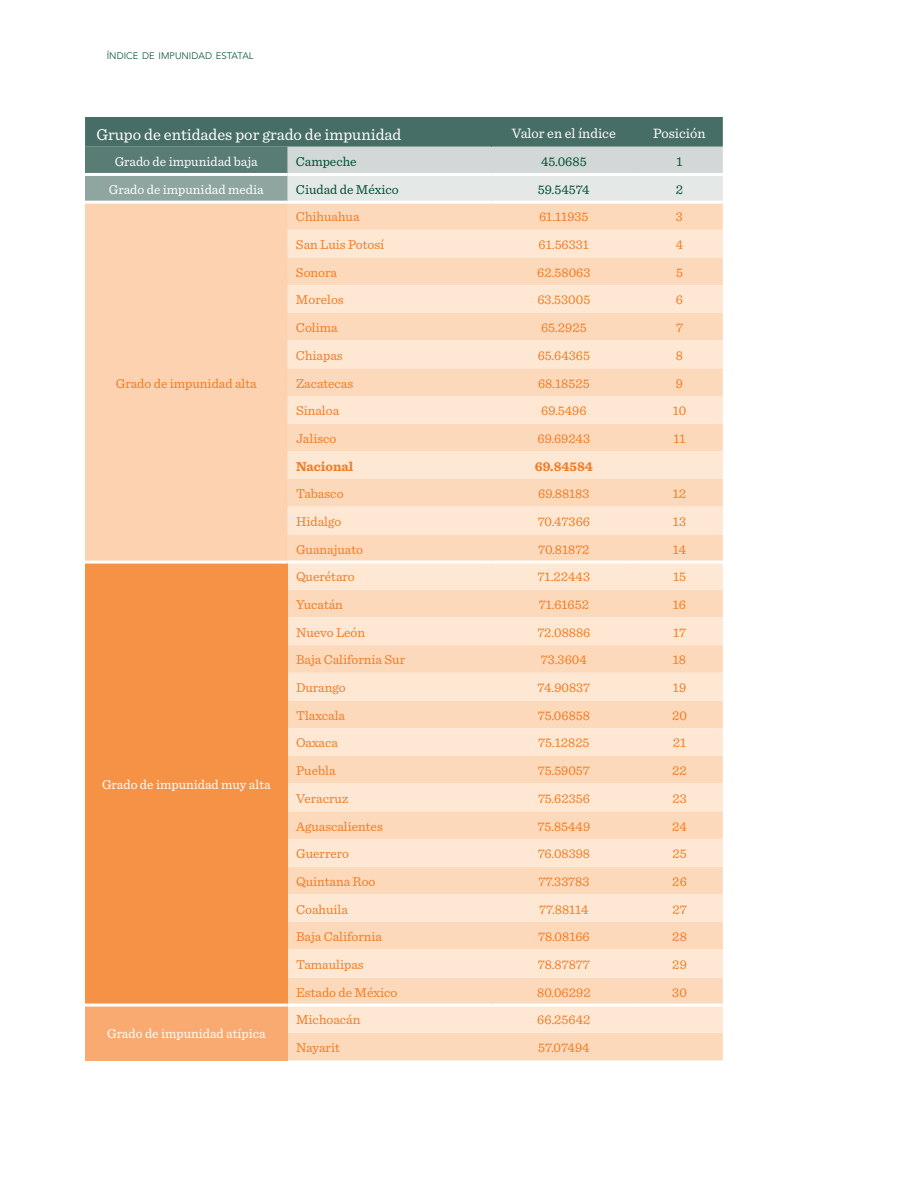
<style>
.page{position:relative;width:918px;height:1188px;background:#fff}
.page>*{position:absolute;margin:0;border:0;box-sizing:border-box;transform-origin:0 0}
.t1{font:16.5px "Sentinel";color:#fff}
.t2{font:14.25px "Sentinel";color:#fff}
.t3{font:13.5px "Sentinel";color:#f47b21}
.t4{font:13.5px "Sentinel";color:#fff}
.t5{font:13.5px "Sentinel";color:#00502e}
.t6{font:700 13.5px "Sentinel";color:#f47b21}
.cuerpo{font:300 9.45px "Avenir";letter-spacing:.005em;color:#00502e}
</style>
<div class="page">
<svg style="left:85px;top:117px;width:638px;height:84px;background:#90a6a1"></svg>
<div style="left:85px;top:202px;width:202px;height:360px;background:#fcd2b0"></div>
<div style="left:287px;top:204px;width:436px;height:856px;background:#fdd9bb"></div>
<svg style="left:287px;top:230px;width:436px;height:803px;background:#fde0c7"></svg>
<div style="left:85px;top:562px;width:202px;height:443px;background:#f69246"></div>
<div style="left:85px;top:1005px;width:202px;height:55px;background:#f9aa70"></div>
<hr style="left:491px;top:117px;width:1px;height:30px;background:#476e66">
<hr style="left:85px;top:173px;width:202px;height:3px;background:#fff">
<hr style="left:287px;top:173px;width:205px;height:3px;background:#fff">
<hr style="left:492px;top:173px;width:144px;height:3px;background:#fff">
<hr style="left:636px;top:173px;width:87px;height:3px;background:#fff">
<hr style="left:85px;top:201px;width:202px;height:3px;background:#fff">
<hr style="left:85px;top:561px;width:202px;height:3px;background:#fff">
<hr style="left:287px;top:561px;width:205px;height:3px;background:#fff">
<hr style="left:492px;top:561px;width:144px;height:3px;background:#fff">
<hr style="left:636px;top:561px;width:87px;height:3px;background:#fff">
<hr style="left:85px;top:1004px;width:202px;height:3px;background:#fff">
<hr style="left:287px;top:1004px;width:205px;height:3px;background:#fff">
<hr style="left:492px;top:1004px;width:144px;height:3px;background:#fff">
<hr style="left:636px;top:1004px;width:87px;height:3px;background:#fff">
<p class="cuerpo" style="left:107px;top:50px;width:148px">ÍNDICE DE IMPUNIDAD ESTATAL</p>
<p class="t1" style="left:96px;top:122px;width:306px">Grupo de entidades por grado de impunidad</p>
<p class="t2" style="left:512px;top:122px;width:106px">Valor en el índice</p>
<p class="t2" style="left:653px;top:122px;width:54px">Posición</p>
<p class="t4" style="left:115px;top:151px;width:145px">Grado de impunidad baja</p>
<p class="t5" style="left:296px;top:151px;width:62px">Campeche</p>
<p class="t5" style="left:541px;top:151px;width:47px">45.0685</p>
<p class="t5" style="left:676px;top:151px;width:8px">1</p>
<p class="t4" style="left:109px;top:179px;width:156px">Grado de impunidad media</p>
<p class="t5" style="left:296px;top:179px;width:104px">Ciudad de México</p>
<p class="t5" style="left:538px;top:179px;width:53px">59.54574</p>
<p class="t5" style="left:676px;top:179px;width:9px">2</p>
<p class="t3" style="left:116px;top:373px;width:142px">Grado de impunidad alta</p>
<p class="t4" style="left:102px;top:774px;width:170px">Grado de impunidad muy alta</p>
<p class="t4" style="left:107px;top:1024px;width:160px">Grado de impunidad atípica</p>
<p class="t3" style="left:296px;top:207px;width:65px">Chihuahua</p>
<p class="t3" style="left:539px;top:207px;width:51px">61.11935</p>
<p class="t3" style="left:676px;top:207px;width:9px">3</p>
<p class="t3" style="left:296px;top:234px;width:90px">San Luis Potosí</p>
<p class="t3" style="left:539px;top:234px;width:52px">61.56331</p>
<p class="t3" style="left:676px;top:234px;width:9px">4</p>
<p class="t3" style="left:296px;top:262px;width:43px">Sonora</p>
<p class="t3" style="left:537px;top:262px;width:55px">62.58063</p>
<p class="t3" style="left:676px;top:262px;width:8px">5</p>
<p class="t3" style="left:296px;top:290px;width:49px">Morelos</p>
<p class="t3" style="left:537px;top:290px;width:54px">63.53005</p>
<p class="t3" style="left:676px;top:290px;width:9px">6</p>
<p class="t3" style="left:296px;top:317px;width:43px">Colima</p>
<p class="t3" style="left:541px;top:317px;width:47px">65.2925</p>
<p class="t3" style="left:676px;top:317px;width:9px">7</p>
<p class="t3" style="left:296px;top:345px;width:48px">Chiapas</p>
<p class="t3" style="left:538px;top:345px;width:54px">65.64365</p>
<p class="t3" style="left:676px;top:345px;width:9px">8</p>
<p class="t3" style="left:296px;top:373px;width:59px">Zacatecas</p>
<p class="t3" style="left:538px;top:373px;width:53px">68.18525</p>
<p class="t3" style="left:676px;top:373px;width:9px">9</p>
<p class="t3" style="left:296px;top:401px;width:45px">Sinaloa</p>
<p class="t3" style="left:541px;top:401px;width:47px">69.5496</p>
<p class="t3" style="left:673px;top:401px;width:15px">10</p>
<p class="t3" style="left:296px;top:428px;width:42px">Jalisco</p>
<p class="t3" style="left:538px;top:428px;width:54px">69.69243</p>
<p class="t3" style="left:673px;top:428px;width:14px">11</p>
<p class="t6" style="left:296px;top:455px;width:59px">Nacional</p>
<p class="t6" style="left:535px;top:455px;width:60px">69.84584</p>
<p class="t3" style="left:296px;top:484px;width:49px">Tabasco</p>
<p class="t3" style="left:538px;top:484px;width:53px">69.88183</p>
<p class="t3" style="left:673px;top:484px;width:15px">12</p>
<p class="t3" style="left:296px;top:511px;width:47px">Hidalgo</p>
<p class="t3" style="left:538px;top:511px;width:54px">70.47366</p>
<p class="t3" style="left:673px;top:511px;width:15px">13</p>
<p class="t3" style="left:296px;top:539px;width:69px">Guanajuato</p>
<p class="t3" style="left:538px;top:539px;width:53px">70.81872</p>
<p class="t3" style="left:673px;top:539px;width:15px">14</p>
<p class="t3" style="left:296px;top:567px;width:60px">Querétaro</p>
<p class="t3" style="left:538px;top:567px;width:54px">71.22443</p>
<p class="t3" style="left:673px;top:567px;width:14px">15</p>
<p class="t3" style="left:296px;top:594px;width:48px">Yucatán</p>
<p class="t3" style="left:539px;top:594px;width:52px">71.61652</p>
<p class="t3" style="left:673px;top:594px;width:15px">16</p>
<p class="t3" style="left:296px;top:622px;width:71px">Nuevo León</p>
<p class="t3" style="left:537px;top:622px;width:55px">72.08886</p>
<p class="t3" style="left:673px;top:622px;width:15px">17</p>
<p class="t3" style="left:296px;top:650px;width:111px">Baja California Sur</p>
<p class="t3" style="left:541px;top:650px;width:47px">73.3604</p>
<p class="t3" style="left:673px;top:650px;width:15px">18</p>
<p class="t3" style="left:296px;top:677px;width:51px">Durango</p>
<p class="t3" style="left:538px;top:677px;width:54px">74.90837</p>
<p class="t3" style="left:673px;top:677px;width:15px">19</p>
<p class="t3" style="left:296px;top:705px;width:51px">Tlaxcala</p>
<p class="t3" style="left:538px;top:705px;width:54px">75.06858</p>
<p class="t3" style="left:672px;top:705px;width:16px">20</p>
<p class="t3" style="left:296px;top:733px;width:43px">Oaxaca</p>
<p class="t3" style="left:538px;top:733px;width:53px">75.12825</p>
<p class="t3" style="left:673px;top:733px;width:15px">21</p>
<p class="t3" style="left:296px;top:761px;width:41px">Puebla</p>
<p class="t3" style="left:538px;top:761px;width:54px">75.59057</p>
<p class="t3" style="left:672px;top:761px;width:16px">22</p>
<p class="t3" style="left:296px;top:788px;width:54px">Veracruz</p>
<p class="t3" style="left:538px;top:788px;width:53px">75.62356</p>
<p class="t3" style="left:672px;top:788px;width:16px">23</p>
<p class="t3" style="left:296px;top:816px;width:88px">Aguascalientes</p>
<p class="t3" style="left:538px;top:816px;width:54px">75.85449</p>
<p class="t3" style="left:672px;top:816px;width:16px">24</p>
<p class="t3" style="left:296px;top:844px;width:55px">Guerrero</p>
<p class="t3" style="left:538px;top:844px;width:54px">76.08398</p>
<p class="t3" style="left:672px;top:844px;width:16px">25</p>
<p class="t3" style="left:296px;top:871px;width:81px">Quintana Roo</p>
<p class="t3" style="left:538px;top:871px;width:53px">77.33783</p>
<p class="t3" style="left:672px;top:871px;width:16px">26</p>
<p class="t3" style="left:296px;top:899px;width:53px">Coahuila</p>
<p class="t3" style="left:539px;top:899px;width:51px">77.88114</p>
<p class="t3" style="left:672px;top:899px;width:16px">27</p>
<p class="t3" style="left:296px;top:927px;width:88px">Baja California</p>
<p class="t3" style="left:538px;top:927px;width:53px">78.08166</p>
<p class="t3" style="left:672px;top:927px;width:16px">28</p>
<p class="t3" style="left:296px;top:954px;width:69px">Tamaulipas</p>
<p class="t3" style="left:538px;top:954px;width:54px">78.87877</p>
<p class="t3" style="left:672px;top:954px;width:16px">29</p>
<p class="t3" style="left:296px;top:982px;width:103px">Estado de México</p>
<p class="t3" style="left:537px;top:982px;width:55px">80.06292</p>
<p class="t3" style="left:672px;top:982px;width:16px">30</p>
<p class="t3" style="left:296px;top:1010px;width:66px">Michoacán</p>
<p class="t3" style="left:537px;top:1010px;width:55px">66.25642</p>
<p class="t3" style="left:296px;top:1037px;width:45px">Nayarit</p>
<p class="t3" style="left:538px;top:1037px;width:53px">57.07494</p>
</div>
